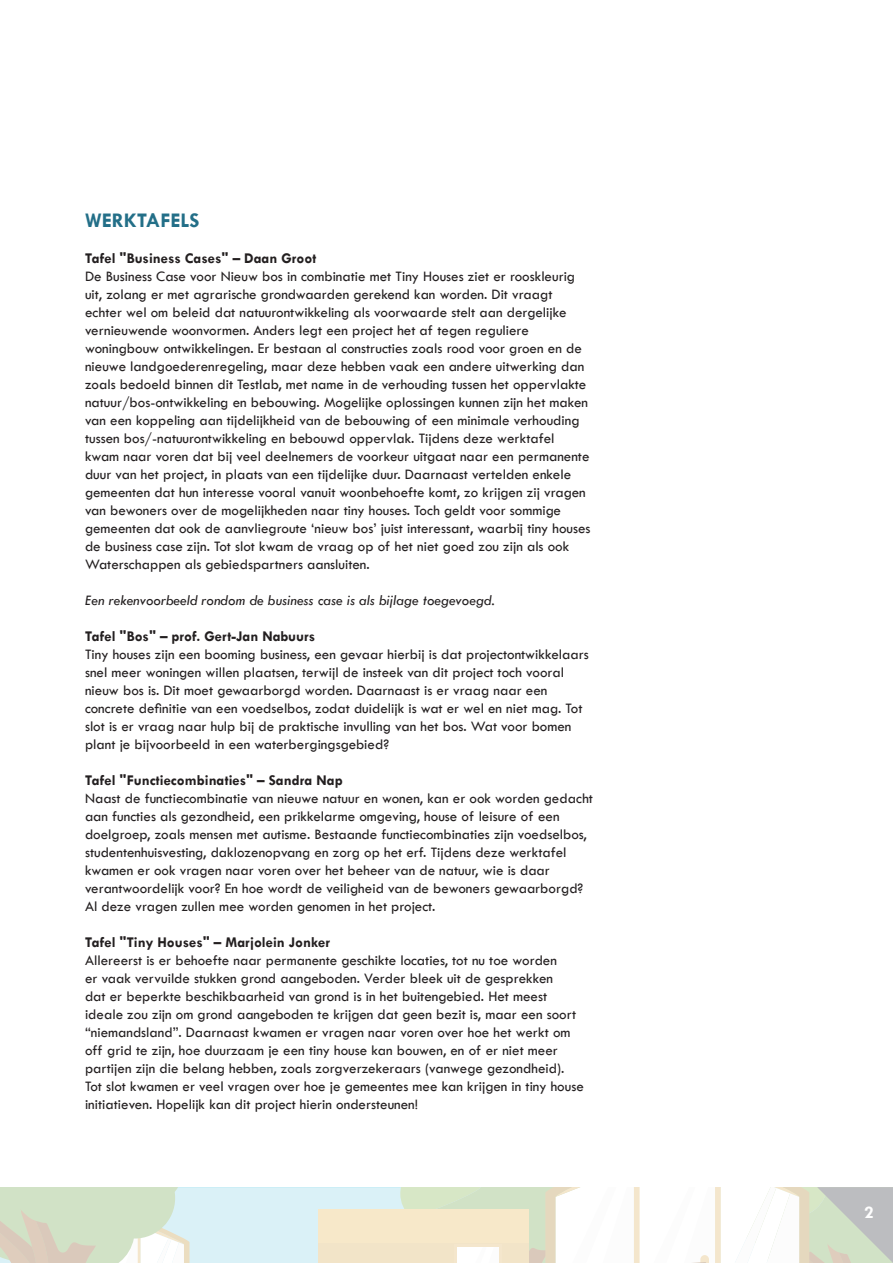
<style>
.page{position:relative;width:893px;height:1263px;background:#fff}
.page>*{position:absolute;margin:0;border:0;box-sizing:border-box;transform-origin:0 0}
.t1{font:700 21px "Tw Cen";color:#236f88}
.t2{font:700 18px "Tw Cen";color:#fff}
.t3{font:15px/18px "Tw Cen";color:#231f20}
.t4{font:700 15px "Tw Cen";color:#231f20}
.t5{font:italic 15px "Tw Cen";color:#231f20}
</style>
<div class="page">
<div style="left:0;top:1187px;width:893px;height:76px;background:#daf1f7"></div>
<hr style="left:0;top:1187px;width:893px;height:1px;background:#56c9e3">
<div style="left:319px;top:1209px;width:210px;height:54px;background:#f2e4c8"></div>
<div style="left:319px;top:1209px;width:210px;height:33px;background:#f7e8c9"></div>
<svg style="left:0;top:1187px;width:203px;height:76px;background:#d8e2cf"></svg>
<svg style="left:396px;top:1187px;width:497px;height:76px"></svg>
<p class="t1" style="left:85px;top:208px;width:116px">WERKTAFELS</p>
<p class="t4" style="left:85px;top:249px;width:233px">Tafel "Business Cases" – Daan Groot</p>
<p class="t3" style="left:85px;top:267px;width:507px">De Business Case voor Nieuw bos in combinatie met Tiny Houses ziet er rooskleurig uit, zolang er met agrarische grondwaarden gerekend kan worden. Dit vraagt echter wel om beleid dat natuurontwikkeling als voorwaarde stelt aan dergelijke vernieuwende woonvormen. Anders legt een project het af tegen reguliere woningbouw ontwikkelingen. Er bestaan al constructies zoals rood voor groen en de nieuwe landgoederenregeling, maar deze hebben vaak een andere uitwerking dan zoals bedoeld binnen dit Testlab, met name in de verhouding tussen het oppervlakte natuur/bos-ontwikkeling en bebouwing. Mogelijke oplossingen kunnen zijn het maken van een koppeling aan tijdelijkheid van de bebouwing of een minimale verhouding tussen bos/-natuurontwikkeling en bebouwd oppervlak. Tijdens deze werktafel kwam naar voren dat bij veel deelnemers de voorkeur uitgaat naar een permanente duur van het project, in plaats van een tijdelijke duur. Daarnaast vertelden enkele gemeenten dat hun interesse vooral vanuit woonbehoefte komt, zo krijgen zij vragen van bewoners over de mogelijkheden naar tiny houses. Toch geldt voor sommige gemeenten dat ook de aanvliegroute ‘nieuw bos’ juist interessant, waarbij tiny houses de business case zijn. Tot slot kwam de vraag op of het niet goed zou zijn als ook Waterschappen als gebiedspartners aansluiten.</p>
<p class="t5" style="left:85px;top:591px;width:411px">Een rekenvoorbeeld rondom de business case is als bijlage toegevoegd.</p>
<p class="t4" style="left:85px;top:627px;width:232px">Tafel "Bos" – prof. Gert-Jan Nabuurs</p>
<p class="t3" style="left:85px;top:645px;width:505px">Tiny houses zijn een booming business, een gevaar hierbij is dat projectontwikkelaars snel meer woningen willen plaatsen, terwijl de insteek van dit project toch vooral nieuw bos is. Dit moet gewaarborgd worden. Daarnaast is er vraag naar een concrete definitie van een voedselbos, zodat duidelijk is wat er wel en niet mag. Tot slot is er vraag naar hulp bij de praktische invulling van het bos. Wat voor bomen plant je bijvoorbeeld in een waterbergingsgebied?</p>
<p class="t4" style="left:85px;top:771px;width:259px">Tafel "Functiecombinaties" – Sandra Nap</p>
<p class="t3" style="left:85px;top:789px;width:509px">Naast de functiecombinatie van nieuwe natuur en wonen, kan er ook worden gedacht aan functies als gezondheid, een prikkelarme omgeving, house of leisure of een doelgroep, zoals mensen met autisme. Bestaande functiecombinaties zijn voedselbos, studentenhuisvesting, daklozenopvang en zorg op het erf. Tijdens deze werktafel kwamen er ook vragen naar voren over het beheer van de natuur, wie is daar verantwoordelijk voor? En hoe wordt de veiligheid van de bewoners gewaarborgd?<br>Al deze vragen zullen mee worden genomen in het project.</p>
<p class="t4" style="left:85px;top:933px;width:247px">Tafel "Tiny Houses" – Marjolein Jonker</p>
<p class="t3" style="left:85px;top:951px;width:500px">Allereerst is er behoefte naar permanente geschikte locaties, tot nu toe worden<br>er vaak vervuilde stukken grond aangeboden. Verder bleek uit de gesprekken<br>dat er beperkte beschikbaarheid van grond is in het buitengebied. Het meest ideale zou zijn om grond aangeboden te krijgen dat geen bezit is, maar een soort “niemandsland”. Daarnaast kwamen er vragen naar voren over hoe het werkt om off grid te zijn, hoe duurzaam je een tiny house kan bouwen, en of er niet meer partijen zijn die belang hebben, zoals zorgverzekeraars (vanwege gezondheid).<br>Tot slot kwamen er veel vragen over hoe je gemeentes mee kan krijgen in tiny house initiatieven. Hopelijk kan dit project hierin ondersteunen!</p>
<p class="t2" style="left:864px;top:1201px;width:11px">2</p>
</div>
